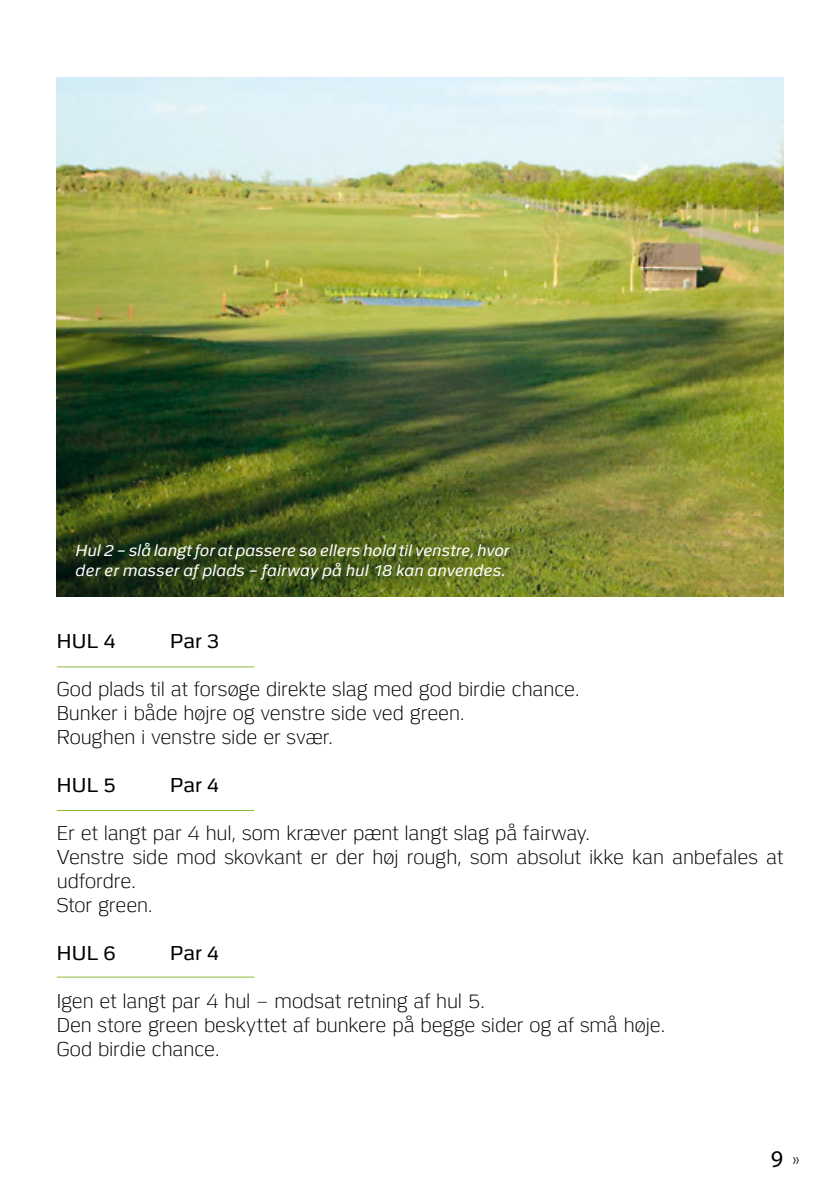
<style>
.page{position:relative;width:840px;height:1191px;background:#fff}
.page>*{position:absolute;margin:0;border:0;box-sizing:border-box;transform-origin:0 0}
.t1{font:24px "Myriad Pro";color:#000}
.t2{font:300 20px/24px "Politi";letter-spacing:-.005em;color:#000}
.t3{font:20px "Politi";letter-spacing:.005em;color:#000}
.t4{font:italic 16px/20px "Politi";letter-spacing:.01em;color:#fff}
.s1{font-family:"Politi";font-weight:300;font-size:20px}
</style>
<div class="page">
<hr style="left:57px;top:666px;width:197px;height:1px;background:#8bbd3b">
<hr style="left:57px;top:976px;width:197px;height:1px;background:#8bbd3b">
<hr style="left:57px;top:810px;width:197px;height:1px;background:#8bbd3b">
<img style="left:57px;top:77px;width:725px;height:519px">
<p class="t4" style="left:75px;top:541px;width:435px">Hul 2 – slå langt for at passere sø ellers hold til venstre, hvor der er masser af plads – fairway på hul 18 kan anvendes.</p>
<p class="t3" style="left:57px;top:630px;width:60px">HUL 4</p>
<p class="t3" style="left:170px;top:630px;width:51px">Par 3</p>
<p class="t2" style="left:57px;top:677px;width:524px">God plads til at forsøge direkte slag med god birdie chance.<br>Bunker i både højre og venstre side ved green.<br>Roughen i venstre side er svær.</p>
<p class="t3" style="left:57px;top:774px;width:60px">HUL 5</p>
<p class="t3" style="left:170px;top:774px;width:51px">Par 4</p>
<p class="t2" style="left:57px;top:821px;width:727px">Er et langt par 4 hul, som kræver pænt langt slag på fairway.<br>Venstre side mod skovkant er der høj rough, som absolut ikke kan anbefales at udfordre.<br>Stor green.</p>
<p class="t3" style="left:57px;top:942px;width:60px">HUL 6</p>
<p class="t3" style="left:170px;top:942px;width:51px">Par 4</p>
<p class="t2" style="left:57px;top:989px;width:610px">Igen et langt par 4 hul – modsat retning af hul 5.<br>Den store green beskyttet af bunkere på begge sider og af små høje.<br>God birdie chance.</p>
<p class="t1" style="left:770px;top:1146px;width:31px">9 <span class="s1">»</span></p>
</div>
